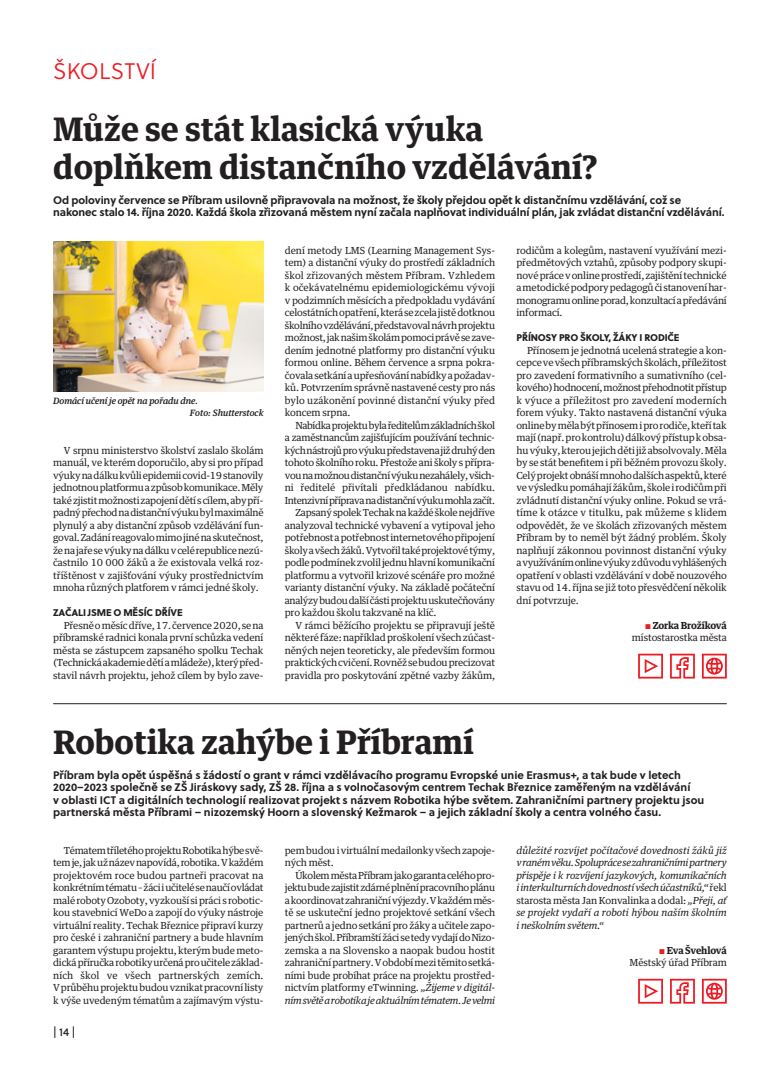
<style>
.page{position:relative;width:780px;height:1088px;background:#fff}
.page>*{position:absolute;margin:0;border:0;box-sizing:border-box;transform-origin:0 0}
.t1{font:700 32.5px/37.5px "Guardian Text Egyp";color:#231f20}
.t2{font:22.5px "Soleil Lt";color:#ed1c24}
.t3{font:11.25px "Soleil Bk";color:#231f20}
.t4{font:700 11px/12.5px "Soleil";color:#231f20}
.t5{font:9.75px/12.5px "Guardian Text Egyp";letter-spacing:-.015em;color:#231f20;text-align:justify}
.t6{font:italic 9.75px/12.5px "Guardian Text Egyp";color:#231f20;text-align:justify}
.t7{font:9.75px "Guardian Text Egyp";letter-spacing:-.04em;color:#231f20}
.t8{font:9.75px "Soleil Xb";letter-spacing:-.015em;color:#231f20}
.t9{font:9.75px "Guardian Text Egyp";letter-spacing:-.045em;color:#231f20}
.t10{font:9.75px "Guardian Text Egyp";letter-spacing:-.035em;color:#231f20}
.t11{font:italic 500 8.75px/12.5px "Guardian Text Egyp";color:#231f20}
.s1{font-family:"Soleil Bk";font-size:9.62px;color:#ed1c24}
.s2{font-weight:700}
.s3{font-style:italic}
.s4{font-style:normal}
</style>
<div class="page">
<svg style="left:638px;top:654px;width:25px;height:24px"></svg>
<svg style="left:670px;top:654px;width:24px;height:24px"></svg>
<svg style="left:702px;top:654px;width:24px;height:24px"></svg>
<svg style="left:638px;top:979px;width:25px;height:24px"></svg>
<svg style="left:670px;top:979px;width:24px;height:24px"></svg>
<svg style="left:702px;top:979px;width:24px;height:24px"></svg>
<hr style="left:53px;top:703px;width:673px;height:1px;background:#231f20">
<img style="left:53px;top:241px;width:210px;height:150px">
<h2 class="t2" style="left:53px;top:58px;width:104px">ŠKOLSTVÍ</h2>
<h1 class="t1" style="left:53px;top:113px;width:546px">Může se stát klasická výuka doplňkem distančního vzdělávání?</h1>
<p class="t4" style="left:53px;top:194px;width:673px">Od poloviny července se Příbram usilovně připravovala na možnost, že školy přejdou opět k distančnímu vzdělávání, což se nakonec stalo 14. října 2020. Každá škola zřizovaná městem nyní začala naplňovat individuální plán, jak zvládat distanční vzdělávání.</p>
<p class="t11" style="left:190px;top:395px;width:75px;text-indent:-137px">Domácí učení je opět na pořadu dne.<br>Foto: Shutterstock</p>
<p class="t5" style="left:53px;top:445px;width:212px;text-indent:11px">V srpnu ministerstvo školství zaslalo školám manuál, ve kterém doporučilo, aby si pro případ výuky na dálku kvůli epidemii covid-19 stanovily jednotnou platformu azpůsob komunikace. Měly také zjistit možnosti zapojení dětí scílem, aby pří&shy;padný přechod na distanční výuku byl maximálně plynulý a aby distanční způsob vzdělávání fun&shy;goval. Zadání reagovalo mimo jiné na skutečnost, že na jaře se výuky na dálku vcelé republice nezú&shy;častnilo 10 000 žáků a že existovala velká roz&shy;tříštěnost v zajišťování výuky prostřednictvím mnoha různých platforem v rámci jedné školy.</p>
<p class="t8" style="left:53px;top:607px;width:131px">ZAČALI JSME O MĚSÍC DŘÍVE</p>
<p class="t5" style="left:53px;top:620px;width:212px;text-indent:11px">Přesně oměsíc dříve, 17. července 2020, se na příbramské radnici konala první schůzka vedení města se zástupcem zapsaného spolku Techak (Technická akademie dětí amládeže), který před&shy;stavil návrh projektu, jehož cílem by bylo zave-</p>
<p class="t5" style="left:285px;top:245px;width:212px">dení metody LMS (Learning Management Sys&shy;tem) a distanční výuky do prostředí základních škol zřizovaných městem Příbram. Vzhledem k očekávatelnému epidemiologickému vývoji v podzimních měsících a předpokladu vydávání celostátních opatření, která se zcela jistě dotknou školního vzdělávání, představoval návrh projektu možnost, jak našim školám pomoci právě se zave&shy;dením jednotné platformy pro distanční výuku formou online. Během července a srpna pokra&shy;čovala setkání aupřesňování nabídky apožadav&shy;ků. Potvrzením správně nastavené cesty pro nás bylo uzákonění povinné distanční výuky před koncem srpna.</p>
<p class="t7" style="left:295px;top:421px;width:201px">Nabídka projektu byla ředitelům základních škol</p>
<p class="t5" style="left:285px;top:432px;width:211px">a zaměstnancům zajišťujícím používání technic-</p>
<p class="t7" style="left:285px;top:446px;width:212px">kých nástrojů pro výuku představena již druhý den</p>
<p class="t5" style="left:285px;top:457px;width:211px">tohoto školního roku. Přestože ani školy s přípra-</p>
<p class="t7" style="left:285px;top:471px;width:211px">vou na možnou distanční výuku nezahálely, všich-</p>
<p class="t5" style="left:285px;top:482px;width:212px">ni ředitelé přivítali předkládanou nabídku.</p>
<p class="t9" style="left:285px;top:496px;width:212px">Intenzivní příprava na distanční výuku mohla začít.</p>
<p class="t5" style="left:295px;top:507px;width:201px">Zapsaný spolek Techak na každé škole nejdříve</p>
<p class="t5" style="left:285px;top:520px;width:212px">analyzoval technické vybavení a vytipoval jeho</p>
<p class="t5" style="left:285px;top:532px;width:212px">potřebnost apotřebnost internetového připojení</p>
<p class="t5" style="left:285px;top:545px;width:212px">školy avšech žáků. Vytvořil také projektové týmy,</p>
<p class="t5" style="left:285px;top:557px;width:212px">podle podmínek zvolil jednu hlavní komunikační</p>
<p class="t5" style="left:285px;top:570px;width:212px">platformu a vytvořil krizové scénáře pro možné</p>
<p class="t5" style="left:285px;top:582px;width:212px">varianty distanční výuky. Na základě počáteční</p>
<p class="t10" style="left:285px;top:596px;width:212px">analýzy budou další části projektu uskutečňovány</p>
<p class="t5" style="left:285px;top:607px;width:153px">pro každou školu takzvaně na klíč.</p>
<p class="t5" style="left:295px;top:620px;width:201px">V rámci běžícího projektu se připravují ještě</p>
<p class="t5" style="left:285px;top:632px;width:212px">některé fáze: například proškolení všech zúčast-</p>
<p class="t5" style="left:285px;top:645px;width:212px">něných nejen teoreticky, ale především formou</p>
<p class="t5" style="left:285px;top:657px;width:212px">praktických cvičení. Rovněž se budou precizovat</p>
<p class="t5" style="left:285px;top:670px;width:212px">pravidla pro poskytování zpětné vazby žákům,</p>
<p class="t5" style="left:516px;top:245px;width:212px">rodičům a kolegům, nastavení využívání mezi&shy;předmětových vztahů, způsoby podpory skupi&shy;nové práce vonline prostředí, zajištění technické ametodické podpory pedagogů či stanovení har&shy;monogramu online porad, konzultací apředávání informací.</p>
<p class="t8" style="left:516px;top:332px;width:164px">PŘÍNOSY PRO ŠKOLY, ŽÁKY I RODIČE</p>
<p class="t5" style="left:516px;top:345px;width:212px;text-indent:11px">Přínosem je jednotná ucelená strategie a kon&shy;cepce ve všech příbramských školách, příležitost pro zavedení formativního a sumativního (cel&shy;kového) hodnocení, možnost přehodnotit přístup k výuce a příležitost pro zavedení moderních forem výuky. Takto nastavená distanční výuka online by měla být přínosem ipro rodiče, kteří tak mají (např. pro kontrolu) dálkový přístup kobsa&shy;hu výuky, kterou jejich děti již absolvovaly. Měla by se stát benefitem i při běžném provozu školy.<br>Celý projekt obnáší mnoho dalších aspektů, které ve výsledku pomáhají žákům, škole irodičům při zvládnutí distanční výuky online. Pokud se vrá&shy;tíme k otázce v titulku, pak můžeme s klidem odpovědět, že ve školách zřizovaných městem Příbram by to neměl být žádný problém. Školy naplňují zákonnou povinnost distanční výuky avyužíváním online výuky z důvodu vyhlášených opatření v oblasti vzdělávání v době nouzového stavu od 14. října se již toto přesvědčení několik dní potvrzuje.</p>
<p class="t5" style="left:632px;top:620px;width:96px;text-align:right"><span class="s1">S</span> <span class="s2">Zorka Brožíková </span>místostarostka města</p>
<h1 class="t1" style="left:53px;top:726px;width:422px">Robotika zahýbe i Příbramí</h1>
<p class="t4" style="left:53px;top:769px;width:652px">Příbram byla opět úspěšná s žádostí o grant v rámci vzdělávacího programu Evropské unie Erasmus+, a tak bude v letech 2020–2023 společně se ZŠ Jiráskovy sady, ZŠ 28. října a s volnočasovým centrem Techak Březnice zaměřeným na vzdělávání<br>v oblasti ICT a digitálních technologií realizovat projekt s názvem Robotika hýbe světem. Zahraničními partnery projektu jsou partnerská města Příbrami – nizozemský Hoorn a slovenský Kežmarok – a jejich základní školy a centra volného času.</p>
<p class="t5" style="left:53px;top:845px;width:212px;text-indent:11px">Tématem tříletého projektu Robotika hýbe svě&shy;tem je, jak už název napovídá, robotika. Vkaždém projektovém roce budou partneři pracovat na konkrétním tématu – žáci iučitelé se naučí ovládat malé roboty Ozoboty, vyzkouší si práci s robotic&shy;kou stavebnicí WeDo a zapojí do výuky nástroje virtuální reality. Techak Březnice připraví kurzy pro české i zahraniční partnery a bude hlavním garantem výstupu projektu, kterým bude meto&shy;dická příručka robotiky určená pro učitele základ&shy;ních škol ve všech partnerských zemích.<br>Vprůběhu projektu budou vznikat pracovní listy k výše uvedeným tématům a zajímavým výstu-</p>
<p class="t5" style="left:285px;top:845px;width:212px">pem budou i virtuální medailonky všech zapoje&shy;ných měst.</p>
<p class="t5" style="left:285px;top:870px;width:212px;text-indent:11px">Úkolem města Příbram jako garanta celého pro&shy;jektu bude zajistit zdárné plnění pracovního plánu akoordinovat zahraniční výjezdy. Vkaždém měs&shy;tě se uskuteční jedno projektové setkání všech partnerů a jedno setkání pro žáky a učitele zapo&shy;jených škol. Příbramští žáci se tedy vydají do Nizo&shy;zemska a na Slovensko a naopak budou hostit zahraniční partnery. Vobdobí mezi těmito setká&shy;ními bude probíhat práce na projektu prostřed&shy;nictvím platformy eTwinning. <span class="s3">„Žijeme v digitál&shy;ním světě arobotika je aktuálním tématem. Je velmi</span></p>
<p class="t3" style="left:53px;top:1026px;width:24px">| 14 |</p>
<p class="t6" style="left:516px;top:845px;width:212px">důležité rozvíjet počítačové dovednosti žáků již vraném věku. Spolupráce se zahraničními partnery přispěje i k rozvíjení jazykových, komunikačních iinterkulturních dovedností všech účastníků,“<span class="s4">řekl starosta města Jan Konvalinka a dodal:</span> „Přeji, ať se projekt vydaří a roboti hýbou naším školním i neškolním světem.“</p>
<p class="t5" style="left:629px;top:945px;width:99px;text-align:right"><span class="s1">S</span> <span class="s2">Eva Švehlová<br></span>Městský úřad Příbram</p>
</div>
